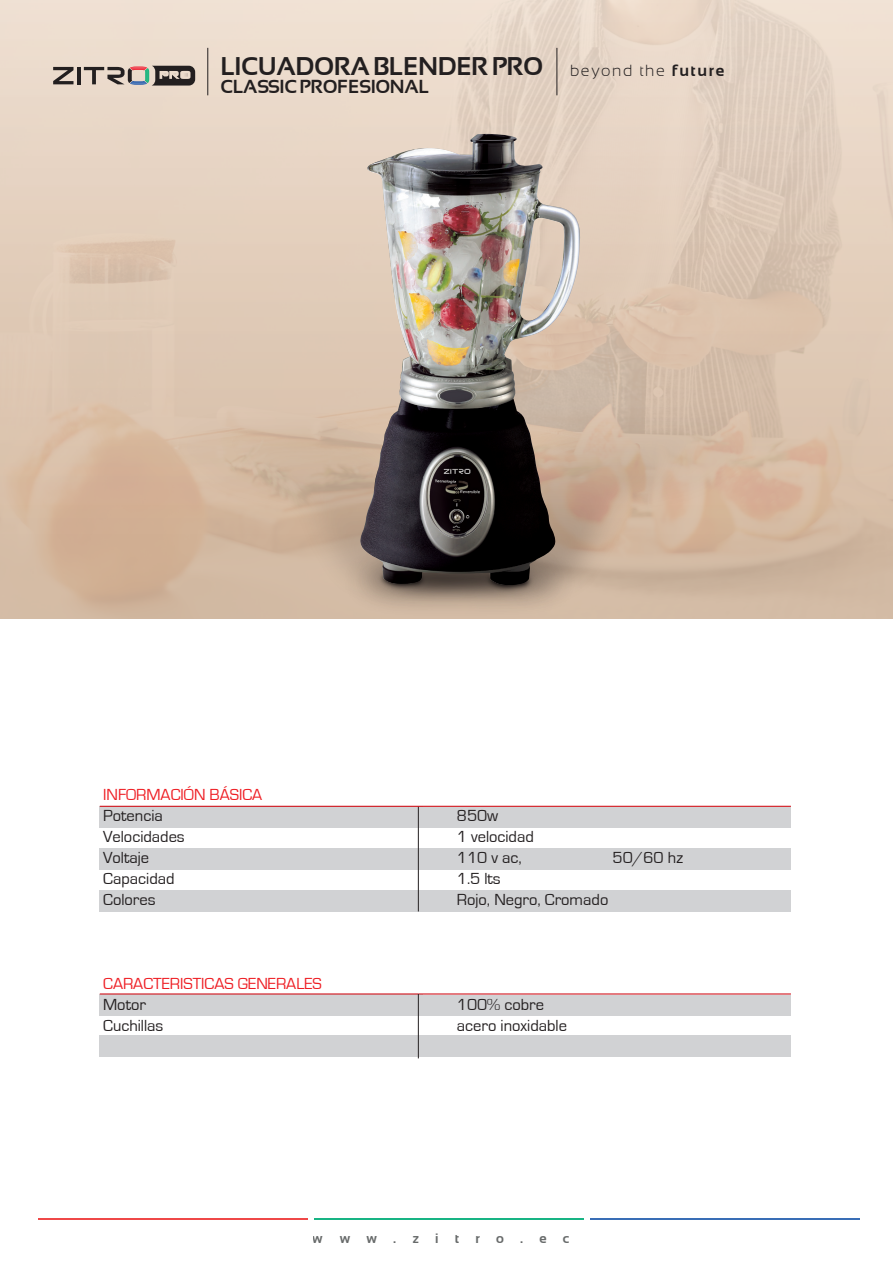
<style>
.page{position:relative;width:893px;height:1263px;background:#fff}
.page>*{position:absolute;margin:0;border:0;box-sizing:border-box;transform-origin:0 0}
.t1{font:700 25.5px "Sansation";letter-spacing:-.02em;color:#231f20}
.t2{font:700 18.75px "Sansation";letter-spacing:-.02em;color:#231f20}
.t3{font:16.5px "Eurostile";color:#231f20}
.t4{font:16.5px "Eurostile";color:#ee1d23}
.t5{font:300 16.05px "Sansation";letter-spacing:.1em;color:#231f20}
.t6{font:700 13.5px "Sansation";letter-spacing:1.2em;color:#686b6b}
.s1{font-weight:700}
</style>
<div class="page">
<hr style="left:39px;top:1218px;width:269px;height:2px;background:#ef4848">
<hr style="left:315px;top:1218px;width:269px;height:2px;background:#18b484">
<hr style="left:590px;top:1218px;width:270px;height:2px;background:#396eb6">
<svg style="left:1px;top:0;width:892px;height:618px;background:#e2cebc"></svg>
<div style="left:100px;top:806px;width:691px;height:21px;background:#d1d2d4"></div>
<div style="left:100px;top:848px;width:691px;height:21px;background:#d1d2d4"></div>
<div style="left:100px;top:890px;width:691px;height:21px;background:#d1d2d4"></div>
<div style="left:100px;top:1036px;width:691px;height:21px;background:#d1d2d4"></div>
<div style="left:100px;top:994px;width:691px;height:21px;background:#d1d2d4"></div>
<hr style="left:418px;top:806px;width:1px;height:105px;background:#231f20">
<hr style="left:100px;top:806px;width:691px;height:1px;background:#d1161e">
<hr style="left:100px;top:993px;width:691px;height:1px;background:#d1161e">
<hr style="left:418px;top:994px;width:1px;height:64px;background:#231f20">
<hr style="left:556px;top:48px;width:1px;height:47px;background:#231f20">
<hr style="left:207px;top:48px;width:1px;height:47px;background:#231f20">
<svg style="left:53px;top:67px;width:21px;height:17px"></svg>
<hr style="left:77px;top:67px;width:4px;height:17px;background:#231f20">
<svg style="left:84px;top:66px;width:111px;height:20px;background:#8f867f"></svg>
<img style="left:358px;top:134px;width:223px;height:222px">
<img style="left:601px;top:356px;width:201px;height:263px">
<img style="left:119px;top:356px;width:482px;height:263px">
<h1 class="t1" style="left:220px;top:52px;width:325px">LICUADORA BLENDER PRO</h1>
<p class="t2" style="left:220px;top:76px;width:210px">CLASSIC PROFESIONAL</p>
<p class="t5" style="left:570px;top:62px;width:156px">beyond the <span class="s1">future</span></p>
<p class="t4" style="left:103px;top:786px;width:161px">INFORMACIÓN BÁSICA</p>
<p class="t3" style="left:103px;top:807px;width:61px">Potencia</p>
<p class="t3" style="left:457px;top:807px;width:43px">850w</p>
<p class="t3" style="left:103px;top:828px;width:83px">Velocidades</p>
<p class="t3" style="left:457px;top:828px;width:78px">1 velocidad</p>
<p class="t3" style="left:103px;top:849px;width:48px">Voltaje</p>
<p class="t3" style="left:457px;top:849px;width:66px">110 v ac,</p>
<p class="t3" style="left:613px;top:849px;width:72px">50/60 hz</p>
<p class="t3" style="left:103px;top:870px;width:73px">Capacidad</p>
<p class="t3" style="left:457px;top:870px;width:45px">1.5 lts</p>
<p class="t3" style="left:103px;top:891px;width:54px">Colores</p>
<p class="t3" style="left:457px;top:891px;width:153px">Rojo, Negro, Cromado</p>
<p class="t4" style="left:103px;top:975px;width:220px">CARACTERISTICAS GENERALES</p>
<p class="t3" style="left:103px;top:996px;width:44px">Motor</p>
<p class="t3" style="left:457px;top:996px;width:89px">100% cobre</p>
<p class="t3" style="left:103px;top:1017px;width:62px">Cuchillas</p>
<p class="t3" style="left:457px;top:1017px;width:112px">acero inoxidable</p>
<p class="t6" style="left:313px;top:1231px;width:258px">www.zitro.ec</p>
</div>
